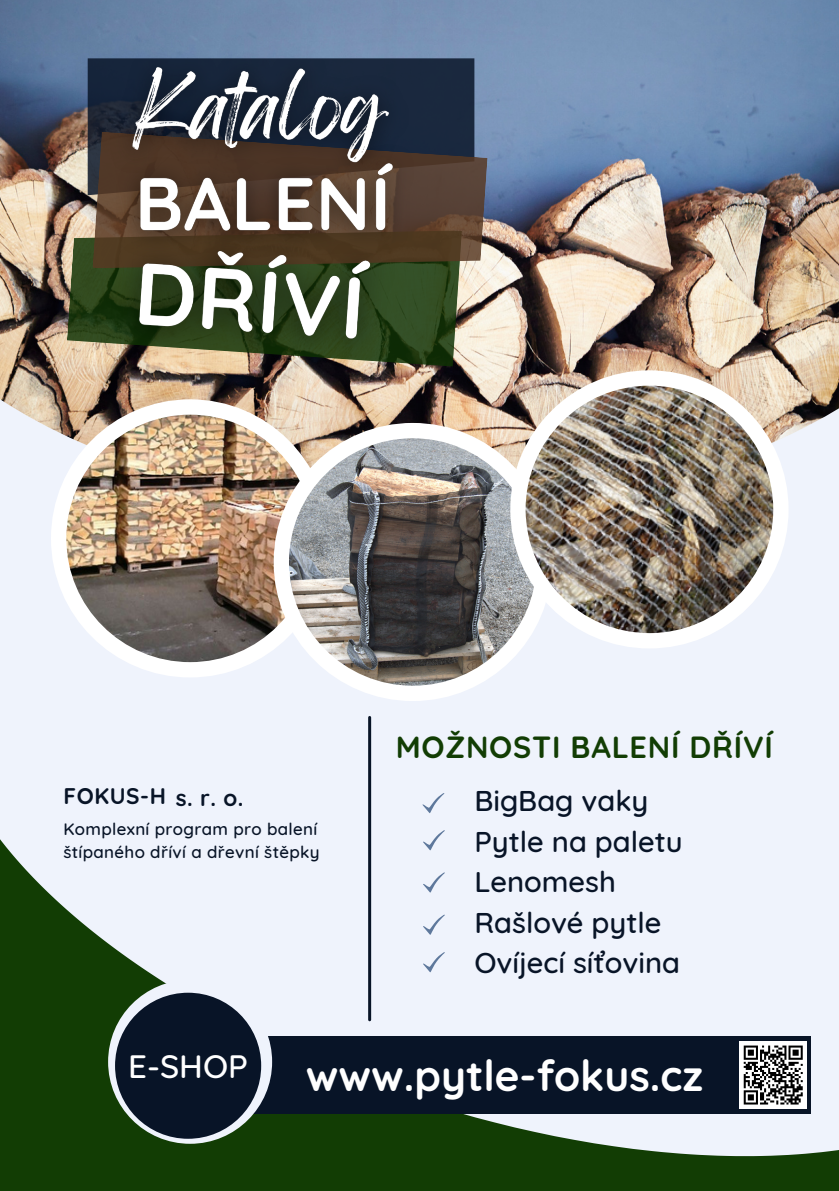
<style>
.page{position:relative;width:839px;height:1191px;background:#fff}
.page>*{position:absolute;margin:0;border:0;box-sizing:border-box;transform-origin:0 0}
.t1{font:700 42.6px "Quicksand";color:#fff}
.t2{font:500 33px "Quicksand";color:#fff}
.t3{font:700 30.6px "Quicksand";letter-spacing:.025em;color:#123d04}
.t4{font:500 29.2px/40.4px "Quicksand";color:#081427}
.t5{font:700 22.6px "Quicksand";letter-spacing:.025em;color:#081427}
.t6{font:500 17px/23.2px "Quicksand";letter-spacing:.02em;color:#081427}
</style>
<div class="page">
<div style="left:0;top:0;width:838px;height:1191px;background:#eff3fc"></div>
<img style="left:0;top:0;width:838px;height:497px">
<svg style="left:67px;top:205px;width:395px;height:162px;fill:#334e23"></svg>
<div style="left:51px;top:399px;width:278px;height:278px;background:#fff;border-radius:50%"></div>
<img style="left:66px;top:415px;width:248px;height:247px;border-radius:50%">
<div style="left:273px;top:423px;width:279px;height:278px;background:#fff;border-radius:50%"></div>
<img style="left:289px;top:438px;width:247px;height:248px;border-radius:50%">
<div style="left:510px;top:370px;width:278px;height:278px;background:#fff;border-radius:50%"></div>
<img style="left:525px;top:386px;width:248px;height:247px;border-radius:50%">
<svg style="left:88px;top:58px;width:386px;height:137px;fill:#1a283e"></svg>
<svg style="left:92px;top:132px;width:395px;height:162px"></svg>
<svg style="left:0;top:812px;width:838px;height:379px"></svg>
<svg style="left:422px;top:793px;width:22px;height:20px"></svg>
<svg style="left:422px;top:830px;width:23px;height:21px"></svg>
<svg style="left:422px;top:872px;width:23px;height:21px"></svg>
<svg style="left:422px;top:914px;width:23px;height:21px"></svg>
<svg style="left:422px;top:952px;width:23px;height:21px"></svg>
<hr style="left:368px;top:717px;width:3px;height:303px;background:#081427">
<div style="left:208px;top:1036px;width:602px;height:78px;background:#081427"></div>
<div style="left:108px;top:980px;width:164px;height:164px;background:#eff3fc;border-radius:50%"></div>
<div style="left:115px;top:993px;width:146px;height:146px;background:#081427;border-radius:50%"></div>
<img style="left:100px;top:35px;width:322px;height:164px">
<img style="left:108px;top:132px;width:319px;height:134px">
<img style="left:98px;top:207px;width:313px;height:178px">
<div style="left:739px;top:1041px;width:67px;height:68px;background:#fff"></div>
<svg style="left:743px;top:1045px;width:60px;height:60px"></svg>
<h5 class="t5" style="left:63px;top:782px;width:182px">FOKUS-H s. r. o.</h5>
<p class="t6" style="left:63px;top:817px;width:258px">Komplexní program pro balení štípaného dříví a dřevní štěpky</p>
<p class="t3" style="left:396px;top:727px;width:379px">MOŽNOSTI BALENÍ DŘÍVÍ</p>
<p class="t4" style="left:474px;top:780px;width:210px">BigBag vaky<br>Pytle na paletu<br>Lenomesh<br>Rašlové pytle<br>Ovíjecí síťovina</p>
<p class="t2" style="left:128px;top:1045px;width:121px">E-SHOP</p>
<p class="t1" style="left:306px;top:1048px;width:398px">www.pytle-fokus.cz</p>
</div>
